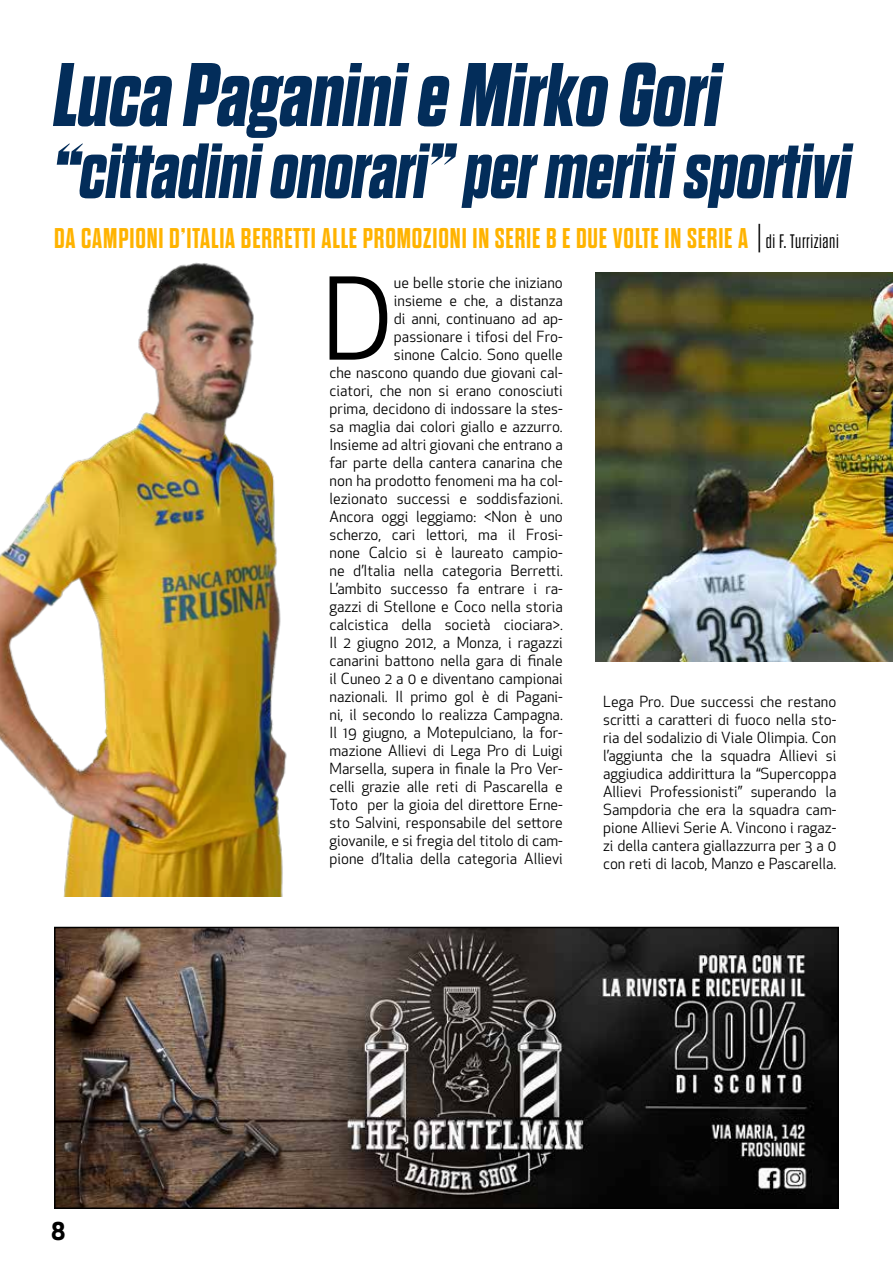
<style>
.page{position:relative;width:893px;height:1263px;background:#fff}
.page>*{position:absolute;margin:0;border:0;box-sizing:border-box;transform-origin:0 0}
.t1{font:111px "Apex New";color:#000}
.t2{font:italic 700 expanded 90px "Dharma Gothic E";color:#032d5a}
.t3{font:italic 700 expanded 78px "Dharma Gothic E";color:#032d5a}
.t4{font:700 28.5px "Dharma Gothic E";letter-spacing:.03em;color:#ffb300}
.t5{font:700 24px "Apex New";color:#000}
.t6{font:15px/18px "Apex New";color:#000;text-align:right}
.s1{font-weight:300;font-stretch:expanded;font-size:34.5px;color:#000}
.s2{font-weight:300;font-size:19.5px;color:#000}
</style>
<div class="page">
<img style="left:57px;top:930px;width:779px;height:276px">
<div style="left:54px;top:927px;width:785px;height:282px;border:2px solid #000"></div>
<img style="left:595px;top:272px;width:298px;height:389px">
<img style="left:0;top:262px;width:287px;height:634px">
<h2 class="t2" style="left:54px;top:48px;width:668px">Luca Paganini e Mirko Gori</h2>
<h3 class="t3" style="left:54px;top:131px;width:798px">“cittadini onorari” per meriti sportivi</h3>
<h3 class="t4" style="left:54px;top:223px;width:786px">DA CAMPIONI D’ITALIA BERRETTI ALLE PROMOZIONI IN SERIE B E DUE VOLTE IN SERIE A <span class="s1">|</span><span class="s2">di F. Turriziani</span></h3>
<h3 class="t5" style="left:51px;top:1213px;width:16px">8</h3>
<h1 class="t1" style="left:321px;top:249px;width:74px">D</h1>
<p class="t6" style="left:330px;top:273px;width:235px">ue belle storie che iniziano<br>insieme e che, a distanza<br>di anni, continuano ad ap&shy;passionare i tifosi del Fro-<br>sinone Calcio. Sono quelle<br>che nascono quando due giovani cal&shy;ciatori, che non si erano conosciuti prima, decidono di indossare la stes&shy;sa maglia dai colori giallo e azzurro.<br>Insieme ad altri giovani che entrano a far parte della cantera canarina che non ha prodotto fenomeni ma ha col&shy;lezionato successi e soddisfazioni.<br>Ancora oggi leggiamo: &lt;Non è uno scherzo, cari lettori, ma il Frosi&shy;none Calcio si è laureato campio&shy;ne d’Italia nella categoria Berretti.<br>L’ambito successo fa entrare i ra&shy;gazzi di Stellone e Coco nella storia calcistica della società ciociara&gt;.<br>Il 2 giugno 2012, a Monza, i ragazzi canarini battono nella gara di finale il Cuneo 2 a 0 e diventano campionai nazionali. Il primo gol è di Pagani&shy;ni, il secondo lo realizza Campagna.<br>Il 19 giugno, a Motepulciano, la for&shy;mazione Allievi di Lega Pro di Luigi Marsella, supera in finale la Pro Ver&shy;celli grazie alle reti di Pascarella e Toto per la gioia del direttore Erne&shy;sto Salvini, responsabile del settore giovanile, e si fregia del titolo di cam&shy;pione d’Italia della categoria Allievi</p>
<p class="t6" style="left:603px;top:692px;width:235px;text-align:justify">Lega Pro. Due successi che restano scritti a caratteri di fuoco nella sto&shy;ria del sodalizio di Viale Olimpia. Con l’aggiunta che la squadra Allievi si aggiudica addirittura la “Supercoppa Allievi Professionisti” superando la Sampdoria che era la squadra cam&shy;pione Allievi Serie A. Vincono i ragaz&shy;zi della cantera giallazzurra per 3 a 0 con reti di Iacob, Manzo e Pascarella.</p>
</div>
